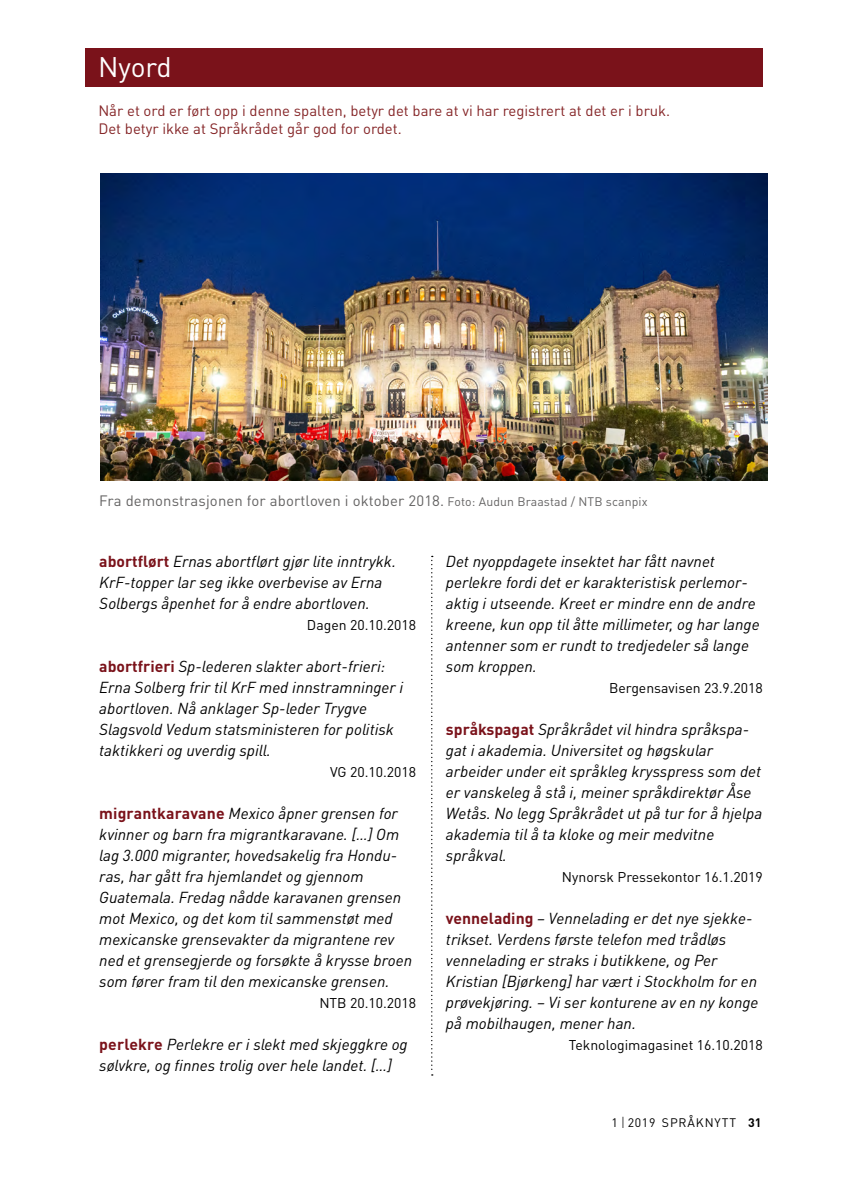
<style>
.page{position:relative;width:844px;height:1191px;background:#fff}
.page>*{position:absolute;margin:0;border:0;box-sizing:border-box;transform-origin:0 0}
.t1{font:28px "DINOT";letter-spacing:-.005em;color:#fff}
.t2{font:italic 15.75px/21px "DINOT";color:#000}
.t3{font:14.88px/17.8px "DINOT";color:#852527}
.t4{font:14.88px "DINOT";letter-spacing:.01em;color:#646363}
.t5{font:14px "DINOT";color:#000}
.t6{font:12.25px "DINOT";letter-spacing:.07em;color:#000}
.s1{font-size:12.25px}
.s2{font-weight:700;font-style:normal;color:#7a121a}
.s3{font-weight:500;font-size:15.75px}
.s4{font-weight:700}
</style>
<div class="page">
<div style="left:85px;top:48px;width:678px;height:39px;background:#7a121a"></div>
<svg style="left:431px;top:556px;width:1px;height:519px"></svg>
<img style="left:100px;top:173px;width:667px;height:307px">
<h1 class="t1" style="left:98px;top:50px;width:75px">Nyord</h1>
<p class="t3" style="left:98px;top:102px;width:573px">Når et ord er ført opp i denne spalten, betyr det bare at vi har registrert at det er i bruk.<br>Det betyr ikke at Språkrådet går god for ordet.</p>
<p class="t4" style="left:99px;top:491px;width:549px">Fra demonstrasjonen for abortloven i oktober 2018. <span class="s1">Foto: Audun Braastad / NTB scanpix</span></p>
<p class="t2" style="left:99px;top:551px;width:298px"><span class="s2">abortflørt</span> Ernas abortflørt gjør lite inntrykk.<br>KrF-topper lar seg ikke overbevise av Erna<br>Solbergs åpenhet for å endre abortloven.</p>
<p class="t5" style="left:307px;top:616px;width:111px">Dagen 20.10.2018</p>
<p class="t2" style="left:99px;top:656px;width:305px"><span class="s2">abortfrieri</span> Sp-lederen slakter abort-frieri:<br>Erna Solberg frir til KrF med innstramninger i abortloven. Nå anklager Sp-leder Trygve Slagsvold Vedum statsministeren for politisk taktikkeri og uverdig spill.</p>
<p class="t5" style="left:330px;top:763px;width:88px">VG 20.10.2018</p>
<p class="t2" style="left:99px;top:803px;width:314px"><span class="s2">migrantkaravane</span> Mexico åpner grensen for kvinner og barn fra migrantkaravane. […] Om lag 3.000 migranter, hovedsakelig fra Hondu&shy;ras, har gått fra hjemlandet og gjennom Guatemala. Fredag nådde karavanen grensen mot Mexico, og det kom til sammenstøt med mexicanske grensevakter da migrantene rev ned et grensegjerde og forsøkte å krysse broen som fører fram til den mexicanske grensen.</p>
<p class="t5" style="left:319px;top:994px;width:98px">NTB 20.10.2018</p>
<p class="t2" style="left:99px;top:1034px;width:310px"><span class="s2">perlekre</span> Perlekre er i slekt med skjeggkre og sølvkre, og finnes trolig over hele landet. […]</p>
<p class="t2" style="left:446px;top:551px;width:315px">Det nyoppdagete insektet har fått navnet perlekre fordi det er karakteristisk perlemor&shy;aktig i utseende. Kreet er mindre enn de andre kreene, kun opp til åtte millimeter, og har lange antenner som er rundt to tredjedeler så lange som kroppen.</p>
<p class="t5" style="left:609px;top:679px;width:155px">Bergensavisen 23.9.2018</p>
<p class="t2" style="left:446px;top:719px;width:318px"><span class="s2">språkspagat</span> Språkrådet vil hindra språkspa&shy;gat i akademia. Universitet og høgskular arbeider under eit språkleg krysspress som det er vanskeleg å stå i, meiner språkdirektør Åse Wetås. No legg Språkrådet ut på tur for å hjelpa akademia til å ta kloke og meir medvitne språkval.</p>
<p class="t5" style="left:562px;top:868px;width:202px">Nynorsk Pressekontor 16.1.2019</p>
<p class="t2" style="left:446px;top:908px;width:314px"><span class="s2">vennelading</span> – Vennelading er det nye sjekke&shy;trikset. Verdens første telefon med trådløs vennelading er straks i butikkene, og Per Kristian [Bjørkeng] har vært i Stockholm for en prøvekjøring. – Vi ser konturene av en ny konge på mobilhaugen, mener han.</p>
<p class="t5" style="left:568px;top:1036px;width:195px">Teknologimagasinet 16.10.2018</p>
<p class="t6" style="left:611px;top:1114px;width:152px">1 <span class="s3">I</span> 2019 SPRÅKNYTT <span class="s4">31</span></p>
</div>
